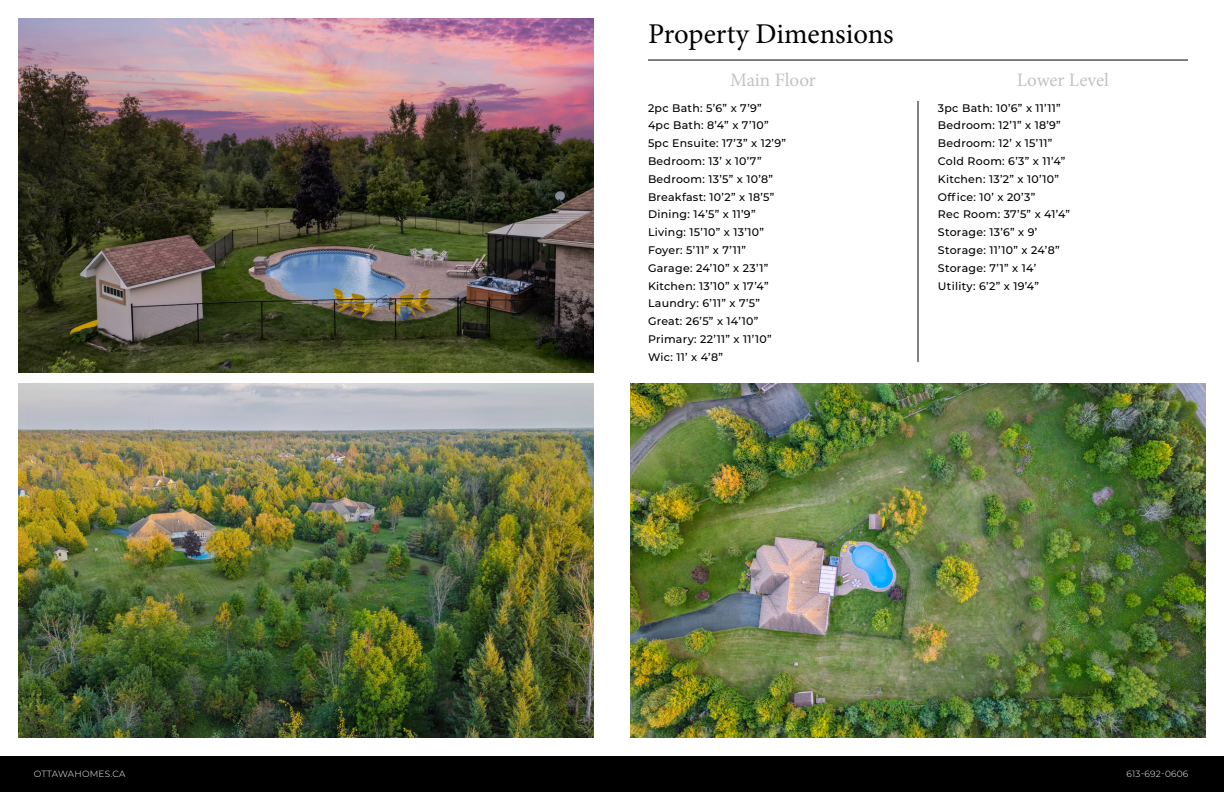
<style>
.page{position:relative;width:1224px;height:792px;background:#fff}
.page>*{position:absolute;margin:0;border:0;box-sizing:border-box;transform-origin:0 0}
.t1{font:28.7px "Minion Pro";color:#000}
.t2{font:19px "Minion Pro";color:#c2c3c3}
.t3{font:500 11px/17.8px "Montserrat";letter-spacing:.025em;color:#000}
.t4{font:300 9px "Montserrat";letter-spacing:.025em;color:#fff}
</style>
<div class="page">
<hr style="left:918px;top:101px;width:1px;height:261px;background:#000">
<hr style="left:648px;top:60px;width:540px;height:1px;background:#000">
<img style="left:18px;top:18px;width:576px;height:355px">
<img style="left:18px;top:383px;width:576px;height:355px">
<img style="left:630px;top:383px;width:576px;height:355px">
<div style="left:0;top:756px;width:1224px;height:36px;background:#000"></div>
<h1 class="t1" style="left:648px;top:14px;width:247px">Property Dimensions</h1>
<h2 class="t2" style="left:730px;top:67px;width:87px">Main Floor</h2>
<h2 class="t2" style="left:1017px;top:67px;width:94px">Lower Level</h2>
<p class="t3" style="left:648px;top:98px;width:140px">2pc Bath: 5’6” x 7’9”<br>4pc Bath: 8’4” x 7’10”<br>5pc Ensuite: 17’3” x 12’9”<br>Bedroom: 13’ x 10’7”<br>Bedroom: 13’5” x 10’8”<br>Breakfast: 10’2” x 18’5”<br>Dining: 14’5” x 11’9”<br>Living: 15’10” x 13’10”<br>Foyer: 5’11” x 7’11”<br>Garage: 24’10” x 23’1”<br>Kitchen: 13’10” x 17’4”<br>Laundry: 6’11” x 7’5”<br>Great: 26’5” x 14’10”<br>Primary: 22’11” x 11’10”<br>Wic: 11’ x 4’8”</p>
<p class="t3" style="left:938px;top:98px;width:134px">3pc Bath: 10’6” x 11’11”<br>Bedroom: 12’1” x 18’9”<br>Bedroom: 12’ x 15’11”<br>Cold Room: 6’3” x 11’4”<br>Kitchen: 13’2” x 10’10”<br>Office: 10’ x 20’3”<br>Rec Room: 37’5” x 41’4”<br>Storage: 13’6” x 9’<br>Storage: 11’10” x 24’8”<br>Storage: 7’1” x 14’<br>Utility: 6’2” x 19’4”</p>
<p class="t4" style="left:34px;top:768px;width:93px">OTTAWAHOMES.CA</p>
<p class="t4" style="left:1126px;top:768px;width:63px">613-692-0606</p>
</div>
